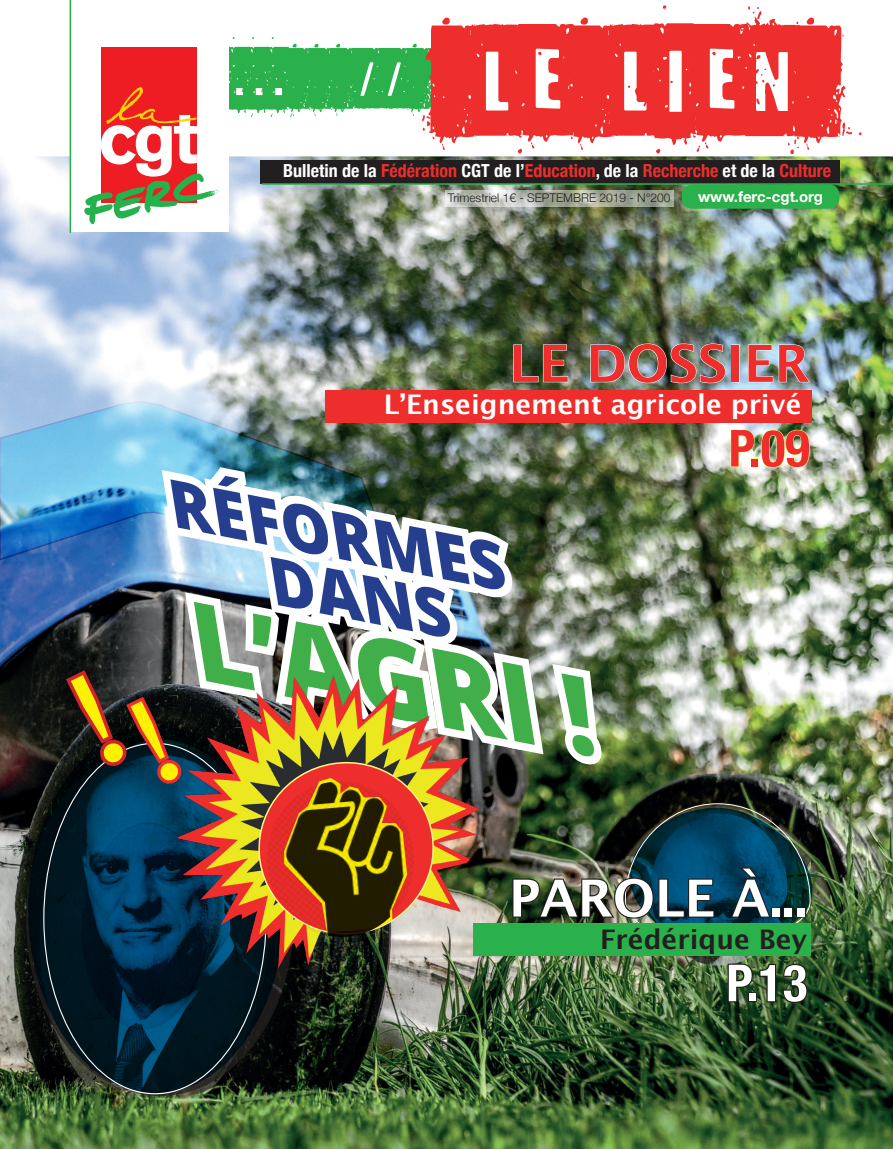
<style>
.page{position:relative;width:893px;height:1149px;background:#fff}
.page>*{position:absolute;margin:0;border:0;box-sizing:border-box;transform-origin:0 0}
.t1{font:156px "Distort You A Lesson";color:#ee2e2c}
.t2{font:italic 800 105.6px "Open Sans";color:#40ae49}
.t3{font:italic 800 64.2px/57px "Open Sans";color:#253f8e}
.t4{font:700 51px "Lucida Grande";color:#fff}
.t5{font:700 51px "Lucida Grande";color:#ee2e2c}
.t6{font:700 condensed 51px "Helvetica Neue";color:#fff}
.t7{font:700 condensed 51px "Helvetica Neue";color:#ee2e2c}
.t8{font:700 27px "Lucida Grande";color:#fff}
.t9{font:700 27px "Lucida Grande";color:#231f20}
.t10{font:700 condensed 18px "Helvetica Neue";color:#ee2e2c}
.t11{font:700 15px "Helvetica Neue";color:#fff}
.t12{font:300 12px "Helvetica Neue";color:#231f20}
.s1{color:#fff}
</style>
<div class="page">
<img style="left:0;top:156px;width:893px;height:992px">
<img style="left:650px;top:955px;width:138px;height:10px">
<div style="left:260px;top:160px;width:580px;height:23px;background:#231f20"></div>
<div style="left:682px;top:184px;width:157px;height:25px;background:#2bb14b;border-radius:11px"></div>
<hr style="left:262px;top:183px;width:631px;height:2px;background:#2bb14b">
<div style="left:71px;top:2px;width:158px;height:230px;background:#fff"></div>
<svg style="left:445px;top:190px;width:228px;height:17px;background:#b0b5a8"></svg>
<hr style="left:70px;top:0;width:1px;height:232px;background:#2bb14b">
<div style="left:101px;top:48px;width:95px;height:155px;background:#ee1d23"></div>
<svg style="left:84px;top:87px;width:136px;height:137px"></svg>
<img style="left:26px;top:743px;width:268px;height:352px">
<svg style="left:27px;top:724px;width:258px;height:370px;background:#051e2b"></svg>
<img style="left:0;top:400px;width:394px;height:161px">
<div style="left:325px;top:390px;width:487px;height:32px;background:#ee2e2c"></div>
<img style="left:176px;top:953px;width:304px;height:33px">
<div style="left:473px;top:923px;width:338px;height:32px;background:#2bb14b"></div>
<svg style="left:726px;top:962px;width:83px;height:42px;background:#30492b"></svg>
<svg style="left:513px;top:344px;width:55px;height:38px;background:#515e46"></svg>
<img style="left:590px;top:343px;width:136px;height:40px">
<div style="left:731px;top:344px;width:9px;height:38px;border:1px solid #fff"></div>
<svg style="left:748px;top:344px;width:62px;height:38px;background:#a1b9c0"></svg>
<img style="left:61px;top:429px;width:754px;height:524px">
<h1 class="t1" style="left:229px;top:3px;width:570px"><sup>...</sup> <sup>//</sup> LE LIEN</h1>
<p class="t12" style="left:448px;top:188px;width:224px">Trimestriel 1€ - SEPTEMBRE 2019 - N°200</p>
<p class="t10" style="left:283px;top:156px;width:549px"><span class="s1">Bulletin de la</span> Fédération <span class="s1">CGT de l’</span>Education<span class="s1">, de la</span> Recherche <span class="s1">et de la</span> Culture</p>
<p class="t11" style="left:698px;top:185px;width:126px">www.ferc-cgt.org</p>
<h3 class="t5" style="left:509px;top:322px;width:302px">LE DOSSIER</h3>
<h3 class="t8" style="left:384px;top:382px;width:419px">L’Enseignement agricole privé</h3>
<h3 class="t7" style="left:729px;top:406px;width:83px">P.09</h3>
<h3 class="t3" style="left:295px;top:494px;width:230px;text-indent:-113px;rotate:11deg">RÉFORMES<br>DANS</h3>
<h2 class="t2" style="left:221px;top:562px;width:410px;rotate:11deg">L’AGRI !</h2>
<h3 class="t4" style="left:509px;top:856px;width:300px">PAROLE À...</h3>
<h3 class="t9" style="left:600px;top:917px;width:209px">Frédérique Bey</h3>
<h3 class="t6" style="left:726px;top:940px;width:83px">P.13</h3>
</div>
